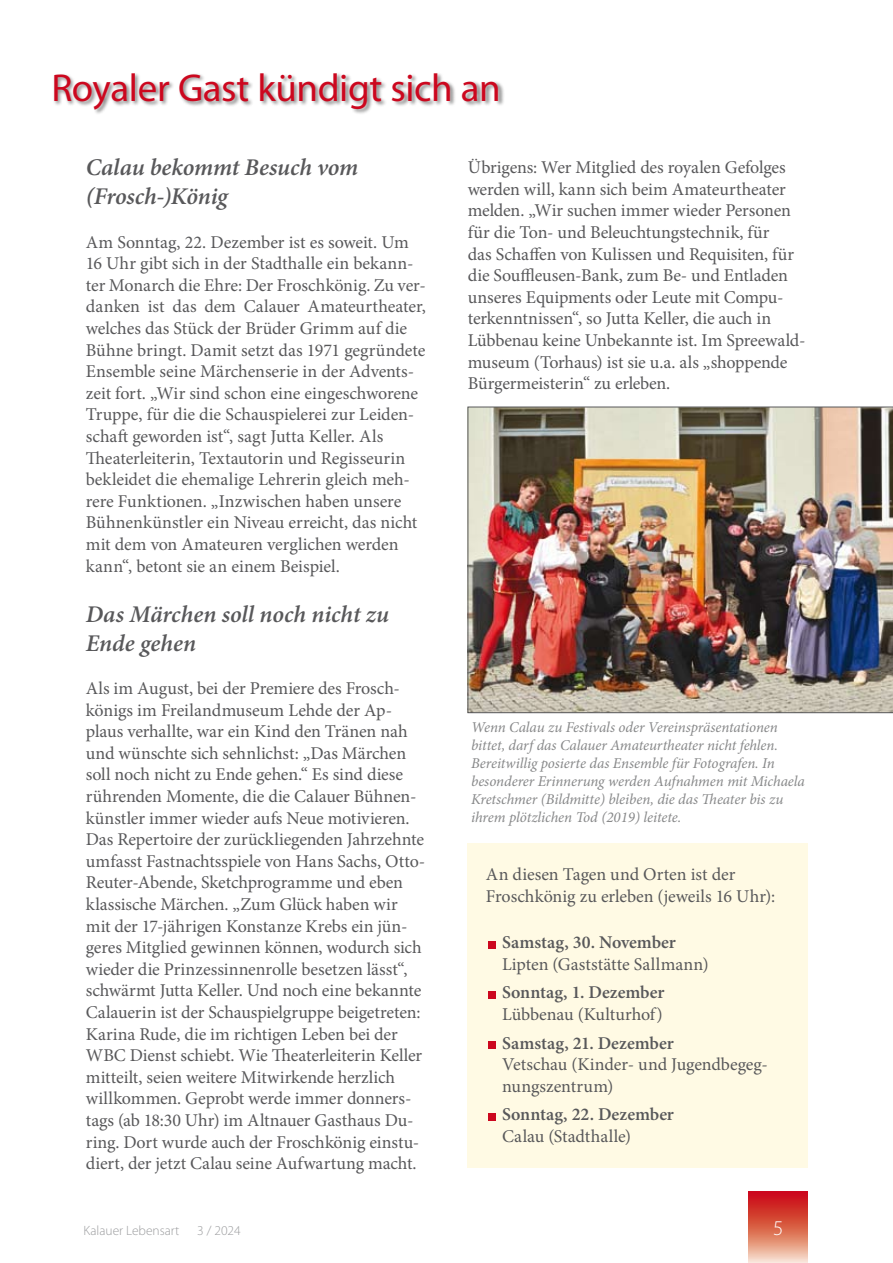
<style>
.page{position:relative;width:893px;height:1263px;background:#fff}
.page>*{position:absolute;margin:0;border:0;box-sizing:border-box;transform-origin:0 0}
.t1{font:39px "Myriad Pro";letter-spacing:-.01em;color:#cc071e}
.t2{font:italic 600 24px/28.8px "Minion Pro";letter-spacing:-.005em;color:#58585a}
.t3{font:18px/21.6px "Minion Pro";letter-spacing:-.005em;color:#58585a}
.t4{font:600 18px "Minion Pro";letter-spacing:-.005em;color:#58585a}
.t5{font:italic 15px/18px "Minion Pro";letter-spacing:-.005em;color:#878889}
.t6{font:300 13.5px "Myriad Pro";color:#9c9d9f}
</style>
<div class="page">
<svg style="left:748px;top:1191px;width:60px;height:72px;background:#dc6859"></svg>
<div style="left:468px;top:844px;width:340px;height:324px;background:#fffae4"></div>
<div style="left:53px;top:71px;width:452px;height:45px;background:#000;opacity:.5"></div>
<img style="left:468px;top:407px;width:425px;height:306px">
<div style="left:488px;top:941px;width:7px;height:7px;background:#cc071e"></div>
<div style="left:488px;top:1041px;width:7px;height:7px;background:#cc071e"></div>
<div style="left:488px;top:991px;width:7px;height:7px;background:#cc071e"></div>
<div style="left:488px;top:1113px;width:7px;height:7px;background:#cc071e"></div>
<svg style="left:774px;top:1221px;width:8px;height:14px"></svg>
<h1 class="t1" style="left:51px;top:63px;width:451px">Royaler Gast kündigt sich an</h1>
<h2 class="t2" style="left:86px;top:153px;width:274px">Calau bekommt Besuch vom (Frosch-)König</h2>
<p class="t3" style="left:86px;top:231px;width:342px">Am Sonntag, 22. Dezember ist es soweit. Um 16 Uhr gibt sich in der Stadthalle ein bekann&shy;ter Monarch die Ehre: Der Froschkönig. Zu ver&shy;danken ist das dem Calauer Amateurtheater, welches das Stück der Brüder Grimm auf die Bühne bringt. Damit setzt das 1971 gegründete Ensemble seine Märchenserie in der Advents&shy;zeit fort. „Wir sind schon eine eingeschworene Truppe, für die die Schauspielerei zur Leiden&shy;schaft geworden ist“, sagt Jutta Keller. Als Theaterleiterin, Textautorin und Regisseurin bekleidet die ehemalige Lehrerin gleich meh&shy;rere Funktionen. „Inzwischen haben unsere Bühnenkünstler ein Niveau erreicht, das nicht mit dem von Amateuren verglichen werden kann“, betont sie an einem Beispiel.</p>
<h2 class="t2" style="left:86px;top:600px;width:305px">Das Märchen soll noch nicht zu<br>Ende gehen</h2>
<p class="t3" style="left:86px;top:677px;width:341px">Als im August, bei der Premiere des Frosch&shy;königs im Freilandmuseum Lehde der Ap&shy;plaus verhallte, war ein Kind den Tränen nah und wünschte sich sehnlichst: „Das Märchen soll noch nicht zu Ende gehen.“ Es sind diese rührenden Momente, die die Calauer Bühnen&shy;künstler immer wieder aufs Neue motivieren.<br>Das Repertoire der zurückliegenden Jahrzehnte umfasst Fastnachtsspiele von Hans Sachs, Otto-Reuter-Abende, Sketchprogramme und eben klassische Märchen. „Zum Glück haben wir mit der 17-jährigen Konstanze Krebs ein jün&shy;geres Mitglied gewinnen können, wodurch sich wieder die Prinzessinnenrolle besetzen lässt“, schwärmt Jutta Keller. Und noch eine bekannte Calauerin ist der Schauspielgruppe beigetreten:<br>Karina Rude, die im richtigen Leben bei der WBC Dienst schiebt. Wie Theaterleiterin Keller mitteilt, seien weitere Mitwirkende herzlich willkommen. Geprobt werde immer donners&shy;tags (ab 18:30 Uhr) im Altnauer Gasthaus Du&shy;ring. Dort wurde auch der Froschkönig einstu&shy;diert, der jetzt Calau seine Aufwartung macht.</p>
<p class="t6" style="left:83px;top:1222px;width:98px">Kalauer Lebensart</p>
<p class="t6" style="left:197px;top:1222px;width:45px">3 / 2024</p>
<p class="t3" style="left:468px;top:157px;width:339px">Übrigens: Wer Mitglied des royalen Gefolges werden will, kann sich beim Amateurtheater melden. „Wir suchen immer wieder Personen für die Ton- und Beleuchtungstechnik, für<br>das Schaffen von Kulissen und Requisiten, für die Souffleusen-Bank, zum Be- und Entladen unseres Equipments oder Leute mit Compu&shy;terkenntnissen“, so Jutta Keller, die auch in Lübbenau keine Unbekannte ist. Im Spreewald&shy;museum (Torhaus) ist sie u.a. als „shoppende Bürgermeisterin“ zu erleben.</p>
<p class="t5" style="left:471px;top:718px;width:335px">Wenn Calau zu Festivals oder Vereinspräsentationen bittet, darf das Calauer Amateurtheater nicht fehlen.<br>Bereitwillig posierte das Ensemble für Fotografen. In besonderer Erinnerung werden Aufnahmen mit Michaela Kretschmer (Bildmitte) bleiben, die das Theater bis zu ihrem plötzlichen Tod (2019) leitete.</p>
<p class="t3" style="left:486px;top:864px;width:291px">An diesen Tagen und Orten ist der<br>Froschkönig zu erleben (jeweils 16 Uhr):</p>
<p class="t4" style="left:502px;top:930px;width:175px">Samstag, 30. November</p>
<p class="t3" style="left:502px;top:953px;width:208px">Lipten (Gaststätte Sallmann)</p>
<p class="t4" style="left:502px;top:980px;width:164px">Sonntag, 1. Dezember</p>
<p class="t3" style="left:502px;top:1004px;width:162px">Lübbenau (Kulturhof)</p>
<p class="t4" style="left:502px;top:1030px;width:173px">Samstag, 21. Dezember</p>
<p class="t3" style="left:502px;top:1054px;width:267px">Vetschau (Kinder- und Jugendbegeg&shy;nungszentrum)</p>
<p class="t4" style="left:502px;top:1102px;width:173px">Sonntag, 22. Dezember</p>
<p class="t3" style="left:502px;top:1125px;width:130px">Calau (Stadthalle)</p>
</div>
